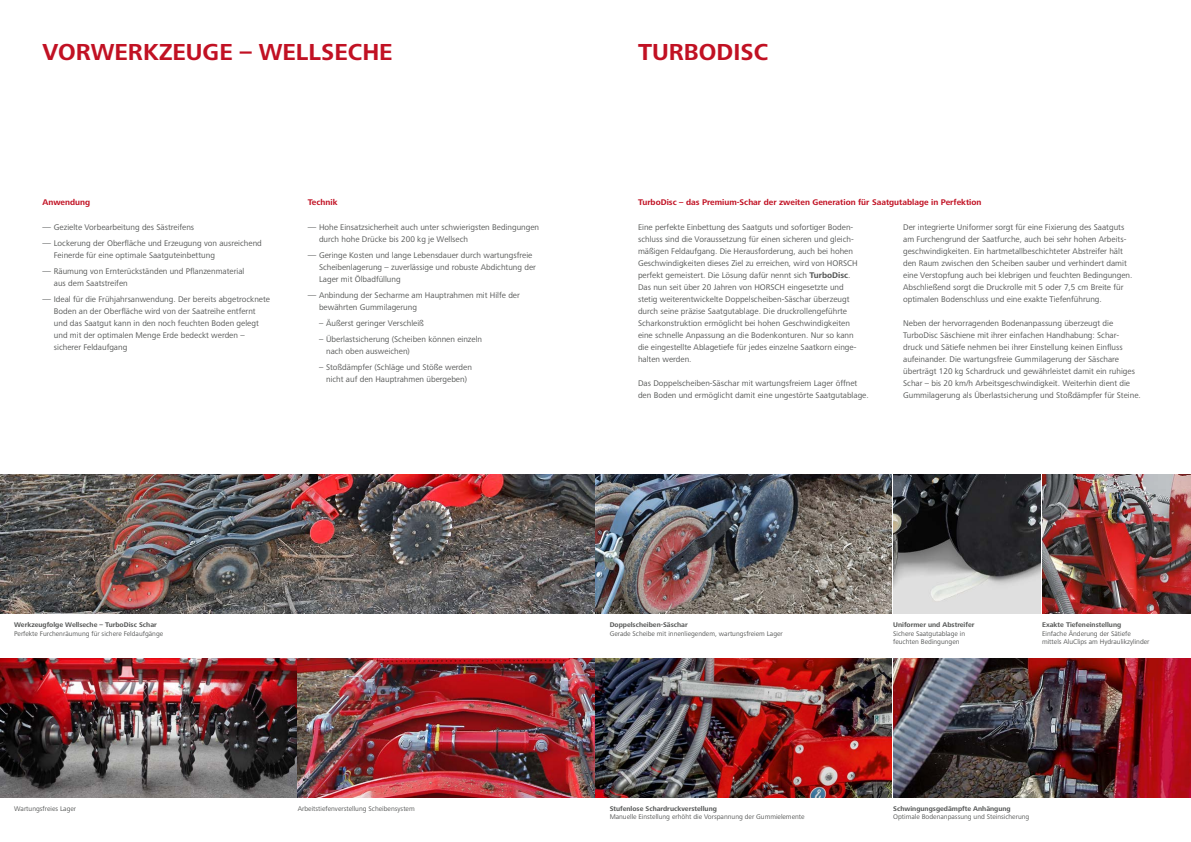
<style>
.page{position:relative;width:1191px;height:842px;background:#fff}
.page>*{position:absolute;margin:0;border:0;box-sizing:border-box;transform-origin:0 0}
.t1{font:700 24px "Frutiger Next LTW1 G";color:#c11123}
.t2{font:8.5px/12px "Frutiger Next LTW1 G";color:#555756}
.t3{font:700 8.5px "Frutiger Next LTW1 G";color:#c11123}
.t4{font:7px/8.5px "Frutiger Next LTW1 G";color:#555756}
.t5{font:700 7px "Frutiger Next LTW1 G";color:#555756}
.s1{font-weight:700}
</style>
<div class="page">
<img style="left:298px;top:658px;width:593px;height:139px">
<img style="left:893px;top:475px;width:147px;height:139px">
<img style="left:1042px;top:475px;width:149px;height:139px">
<img style="left:893px;top:658px;width:298px;height:139px">
<img style="left:0;top:475px;width:891px;height:139px">
<img style="left:0;top:658px;width:296px;height:139px">
<h1 class="t1" style="left:43px;top:38px;width:352px">VORWERKZEUGE – WELLSECHE</h1>
<h1 class="t1" style="left:638px;top:38px;width:132px">TURBODISC</h1>
<p class="t3" style="left:43px;top:197px;width:49px">Anwendung</p>
<p class="t2" style="left:43px;top:219px;width:221px;line-height:16px">― Gezielte Vorbearbeitung des Sästreifens<br>― Lockerung der Oberfläche und Erzeugung von ausreichend</p>
<p class="t2" style="left:43px;top:247px;width:203px;line-height:16px;text-indent:11px">Feinerde für eine optimale Saatguteinbettung<br>― Räumung von Ernterückständen und Pflanzenmaterial</p>
<p class="t2" style="left:43px;top:275px;width:229px;line-height:16px;text-indent:11px">aus dem Saatstreifen<br>― Ideal für die Frühjahrsanwendung. Der bereits abgetrocknete</p>
<p class="t2" style="left:54px;top:305px;width:206px">Boden an der Oberfläche wird von der Saatreihe entfernt und das Saatgut kann in den noch feuchten Boden gelegt und mit der optimalen Menge Erde bedeckt werden – sicherer Feldaufgang</p>
<p class="t3" style="left:308px;top:197px;width:31px">Technik</p>
<p class="t2" style="left:319px;top:221px;width:222px;text-indent:-11px">― Hohe Einsatzsicherheit auch unter schwierigsten Bedingungen durch hohe Drücke bis 200 kg je Wellsech</p>
<p class="t2" style="left:319px;top:249px;width:218px;text-indent:-11px">― Geringe Kosten und lange Lebensdauer durch wartungsfreie<br>Scheibenlagerung – zuverlässige und robuste Abdichtung der<br>Lager mit Ölbadfüllung</p>
<p class="t2" style="left:319px;top:289px;width:202px;text-indent:-11px">― Anbindung der Secharme am Hauptrahmen mit Hilfe der bewährten Gummilagerung</p>
<p class="t2" style="left:319px;top:317px;width:106px">– Äußerst geringer Verschleiß</p>
<p class="t2" style="left:326px;top:333px;width:158px;text-indent:-7px">– Überlastsicherung (Scheiben können einzeln nach oben ausweichen)</p>
<p class="t2" style="left:319px;top:361px;width:154px;text-align:center">– Stoßdämpfer (Schläge und Stöße werden nicht auf den Hauptrahmen übergeben)</p>
<p class="t3" style="left:638px;top:197px;width:345px">TurboDisc – das Premium-Schar der zweiten Generation für Saatgutablage in Perfektion</p>
<p class="t2" style="left:638px;top:221px;width:221px">Eine perfekte Einbettung des Saatguts und sofortiger Boden&shy;schluss sind die Voraussetzung für einen sicheren und gleich&shy;mäßigen Feldaufgang. Die Herausforderung, auch bei hohen Geschwindigkeiten dieses Ziel zu erreichen, wird von HORSCH perfekt gemeistert. Die Lösung dafür nennt sich <span class="s1">TurboDisc</span>.<br>Das nun seit über 20 Jahren von HORSCH eingesetzte und stetig weiterentwickelte Doppelscheiben-Säschar überzeugt durch seine präzise Saatgutablage. Die druckrollengeführte Scharkonstruktion ermöglicht bei hohen Geschwindigkeiten eine schnelle Anpassung an die Bodenkonturen. Nur so kann die eingestellte Ablagetiefe für jedes einzelne Saatkorn einge&shy;halten werden.</p>
<p class="t2" style="left:638px;top:377px;width:232px">Das Doppelscheiben-Säschar mit wartungsfreiem Lager öffnet den Boden und ermöglicht damit eine ungestörte Saatgutablage.</p>
<p class="t2" style="left:903px;top:221px;width:231px">Der integrierte Uniformer sorgt für eine Fixierung des Saatguts am Furchengrund der Saatfurche, auch bei sehr hohen Arbeits&shy;geschwindigkeiten. Ein hartmetallbeschichteter Abstreifer hält den Raum zwischen den Scheiben sauber und verhindert damit eine Verstopfung auch bei klebrigen und feuchten Bedingungen.<br>Abschließend sorgt die Druckrolle mit 5 oder 7,5 cm Breite für optimalen Bodenschluss und eine exakte Tiefenführung.</p>
<p class="t2" style="left:903px;top:317px;width:239px">Neben der hervorragenden Bodenanpassung überzeugt die TurboDisc Säschiene mit ihrer einfachen Handhabung: Schar&shy;druck und Sätiefe nehmen bei ihrer Einstellung keinen Einfluss aufeinander. Die wartungsfreie Gummilagerung der Säschare überträgt 120 kg Schardruck und gewährleistet damit ein ruhiges Schar – bis 20 km/h Arbeitsgeschwindigkeit. Weiterhin dient die Gummilagerung als Überlastsicherung und Stoßdämpfer für Steine.</p>
<p class="t5" style="left:14px;top:621px;width:144px">Werkzeugfolge Wellseche – TurboDisc Schar</p>
<p class="t4" style="left:14px;top:629px;width:151px">Perfekte Furchenräumung für sichere Feldaufgänge</p>
<p class="t4" style="left:14px;top:804px;width:64px">Wartungsfreies Lager</p>
<p class="t4" style="left:298px;top:804px;width:118px">Arbeitstiefenverstellung Scheibensystem</p>
<p class="t5" style="left:609px;top:621px;width:80px">Doppelscheiben-Säschar</p>
<p class="t4" style="left:609px;top:629px;width:175px">Gerade Scheibe mit innenliegendem, wartungsfreiem Lager</p>
<p class="t5" style="left:609px;top:804px;width:109px">Stufenlose Schardruckverstellung</p>
<p class="t4" style="left:609px;top:813px;width:196px">Manuelle Einstellung erhöht die Vorspannung der Gummielemente</p>
<p class="t5" style="left:893px;top:621px;width:83px">Uniformer und Abstreifer</p>
<p class="t4" style="left:893px;top:629px;width:73px">Sichere Saatgutablage in feuchten Bedingungen</p>
<p class="t5" style="left:1042px;top:621px;width:81px">Exakte Tiefeneinstellung</p>
<p class="t4" style="left:1042px;top:629px;width:109px">Einfache Änderung der Sätiefe mittels AluClips am Hydraulikzylinder</p>
<p class="t5" style="left:893px;top:804px;width:119px">Schwingungsgedämpfte Anhängung</p>
<p class="t4" style="left:893px;top:813px;width:138px">Optimale Bodenanpassung und Steinsicherung</p>
</div>
